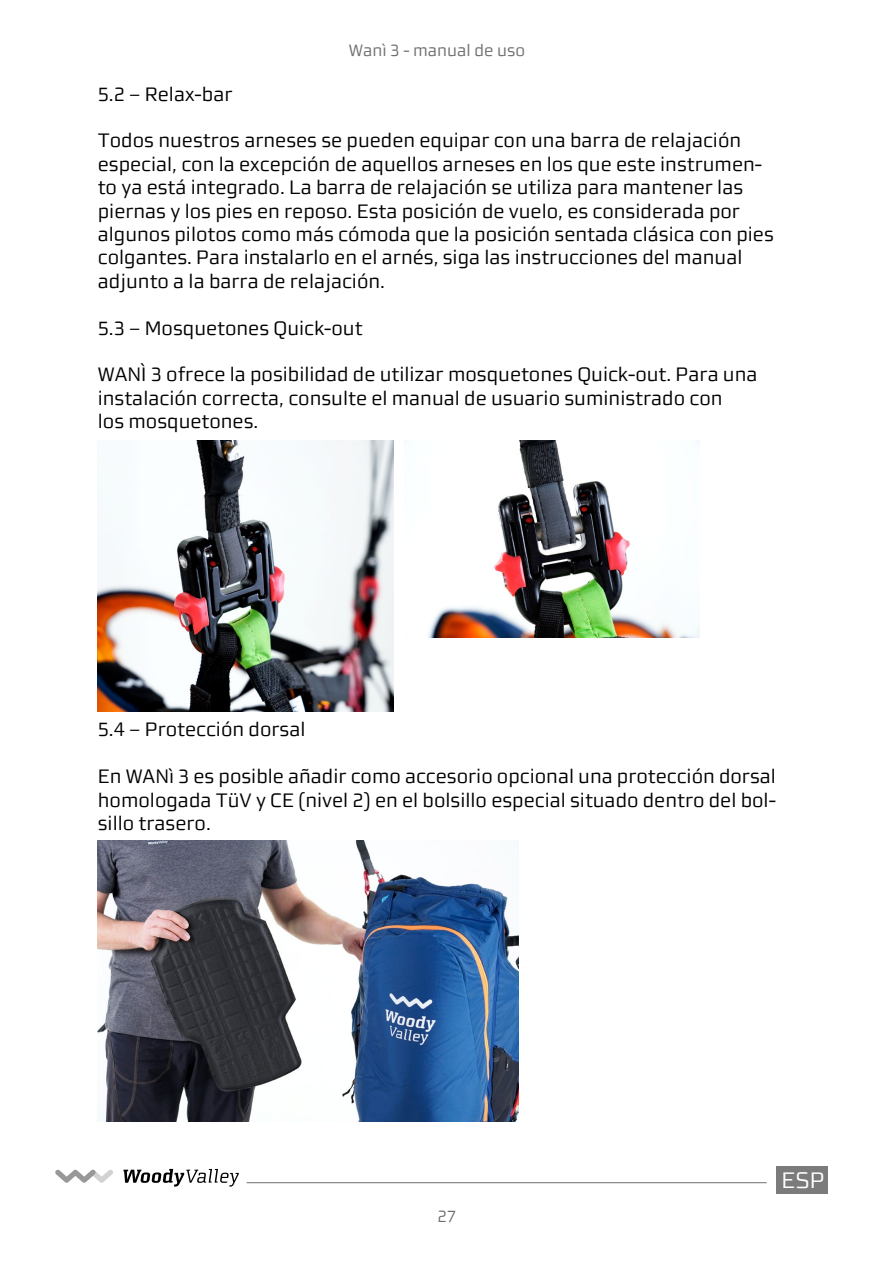
<style>
.page{position:relative;width:893px;height:1263px;background:#fff}
.page>*{position:absolute;margin:0;border:0;box-sizing:border-box;transform-origin:0 0}
.t1{font:22.5px "Morgan Sans Lining";color:#fff}
.t2{font:19.5px/23.4px "Morgan Sans Lining";color:#000}
.t3{font:16.5px "Morgan Sans Lining";color:#706f6f}
</style>
<div class="page">
<hr style="left:247px;top:1182px;width:520px;height:1px;background:#706f6f">
<svg style="left:123px;top:1169px;width:116px;height:17px"></svg>
<svg style="left:55px;top:1169px;width:58px;height:14px"></svg>
<div style="left:776px;top:1166px;width:51px;height:28px;background:#7c7b7b"></div>
<img style="left:428px;top:440px;width:272px;height:197px">
<img style="left:98px;top:440px;width:295px;height:271px">
<img style="left:98px;top:841px;width:420px;height:280px">
<p class="t3" style="left:349px;top:41px;width:178px">Wanì 3 - manual de uso</p>
<p class="t2" style="left:98px;top:82px;width:136px">5.2 – Relax-bar</p>
<p class="t2" style="left:98px;top:129px;width:678px">Todos nuestros arneses se pueden equipar con una barra de relajación especial, con la excepción de aquellos arneses en los que este instrumen&shy;to ya está integrado. La barra de relajación se utiliza para mantener las piernas y los pies en reposo. Esta posición de vuelo, es considerada por algunos pilotos como más cómoda que la posición sentada clásica con pies colgantes. Para instalarlo en el arnés, siga las instrucciones del manual adjunto a la barra de relajación.</p>
<p class="t2" style="left:98px;top:316px;width:266px">5.3 – Mosquetones Quick-out</p>
<p class="t2" style="left:98px;top:363px;width:661px">WANÌ 3 ofrece la posibilidad de utilizar mosquetones Quick-out. Para una instalación correcta, consulte el manual de usuario suministrado con<br>los mosquetones.</p>
<p class="t2" style="left:98px;top:718px;width:209px">5.4 – Protección dorsal</p>
<p class="t2" style="left:98px;top:765px;width:680px;text-align:justify">En WANì 3 es posible añadir como accesorio opcional una protección dorsal homologada TüV y CE (nivel 2) en el bolsillo especial situado dentro del bol&shy;sillo trasero.</p>
<p class="t3" style="left:437px;top:1207px;width:20px">27</p>
<p class="t1" style="left:782px;top:1167px;width:45px">ESP</p>
</div>
